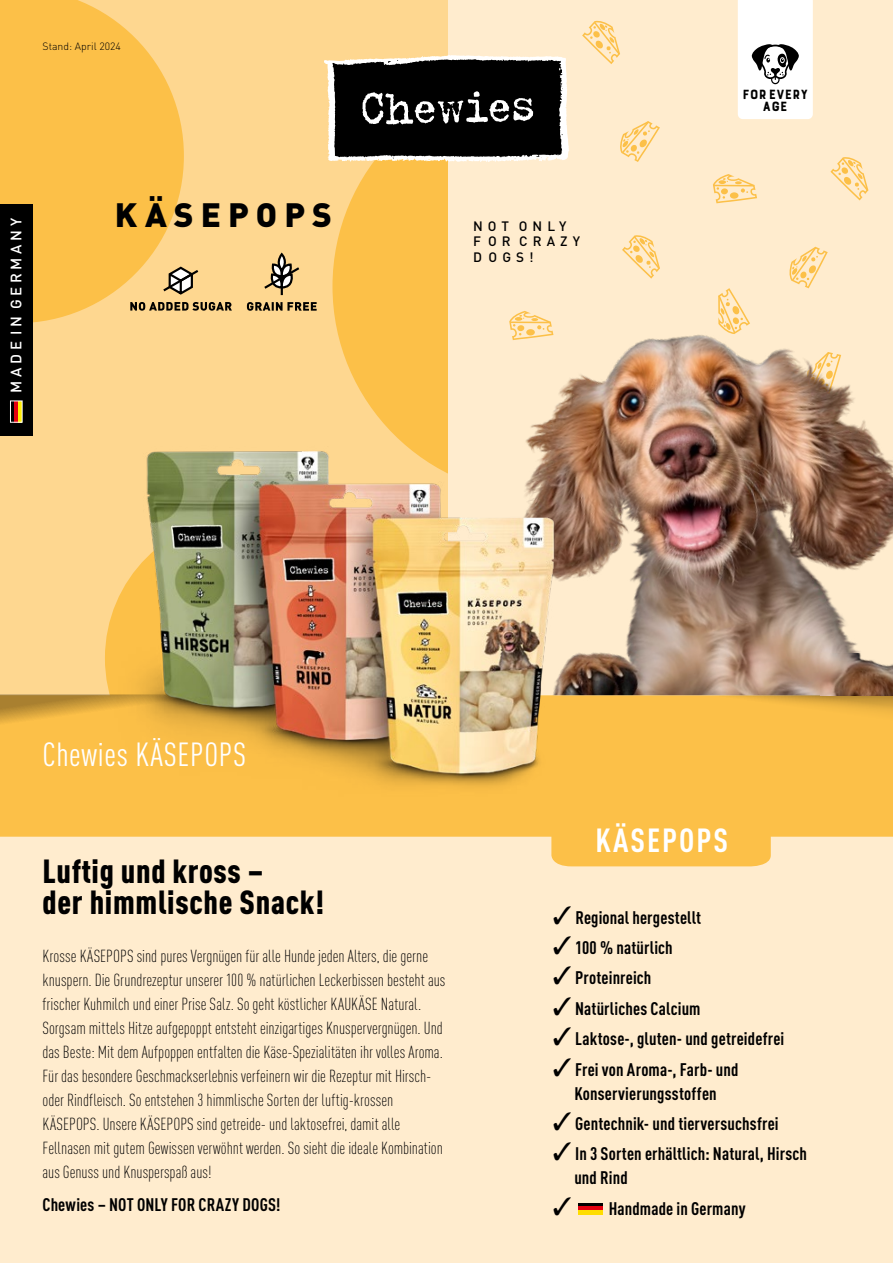
<style>
.page{position:relative;width:893px;height:1263px;background:#fff}
.page>*{position:absolute;margin:0;border:0;box-sizing:border-box;transform-origin:0 0}
.t1{font:900 33.3px "DIN Pro";letter-spacing:.21em;color:#000}
.t2{font:900 condensed 33px/31.5px "DIN Pro";letter-spacing:.02em;color:#000}
.t3{font:condensed 33px "DIN Pro";letter-spacing:.02em;color:#fff}
.t4{font:700 condensed 33px "DIN Pro";letter-spacing:.06em;color:#fff}
.t5{font:700 condensed 18px/24px "DIN Pro";letter-spacing:.01em;color:#000;text-align:center}
.t6{font:300 condensed 17.25px/24px "DIN Pro";color:#000}
.t7{font:500 15px "DIN Pro";letter-spacing:.24em;color:#fff}
.t8{font:14.1px/12.3px "Bourton Hand Base";letter-spacing:.02em;color:#000;text-align:center}
.t9{font:500 13.5px/15.6px "DIN Pro";letter-spacing:.375em;color:#000}
.t10{font:300 10.5px "DIN Pro";color:#000}
</style>
<div class="page">
<div style="left:0;top:813px;width:893px;height:450px;background:#ffecce"></div>
<div style="left:0;top:0;width:893px;height:695px;background:#ffecce"></div>
<div style="left:0;top:0;width:447px;height:742px;background:#fed790"></div>
<svg style="left:332px;top:162px;width:115px;height:283px;fill:#fcc048"></svg>
<svg style="left:0;top:0;width:184px;height:323px;fill:#fcc048"></svg>
<svg style="left:830px;top:157px;width:38px;height:43px"></svg>
<svg style="left:789px;top:247px;width:39px;height:41px"></svg>
<svg style="left:713px;top:174px;width:44px;height:29px"></svg>
<svg style="left:718px;top:288px;width:30px;height:32px"></svg>
<svg style="left:622px;top:235px;width:38px;height:44px"></svg>
<svg style="left:620px;top:121px;width:40px;height:41px"></svg>
<svg style="left:510px;top:311px;width:36px;height:9px"></svg>
<svg style="left:582px;top:20px;width:38px;height:44px"></svg>
<svg style="left:0;top:745px;width:893px;height:121px;fill:#fcc048"></svg>
<svg style="left:0;top:694px;width:64px;height:51px;background:#dea940"></svg>
<img style="left:768px;top:695px;width:125px;height:50px">
<img style="left:509px;top:320px;width:384px;height:375px">
<img style="left:820px;top:654px;width:73px;height:41px">
<img style="left:64px;top:445px;width:704px;height:376px">
<svg style="left:738px;top:0;width:75px;height:119px;background:#eaeaea"></svg>
<svg style="left:247px;top:302px;width:70px;height:9px"></svg>
<svg style="left:130px;top:302px;width:102px;height:9px"></svg>
<svg style="left:264px;top:254px;width:36px;height:41px"></svg>
<svg style="left:161px;top:265px;width:38px;height:31px"></svg>
<svg style="left:324px;top:55px;width:245px;height:107px;background:#3e3c38"></svg>
<div style="left:0;top:205px;width:33px;height:231px;background:#000"></div>
<svg style="left:14px;top:402px;width:1px;height:19px"></svg>
<hr style="left:15px;top:401px;width:3px;height:21px;background:#e3000f">
<hr style="left:18px;top:401px;width:4px;height:21px;background:#ffed00">
<div style="left:10px;top:400px;width:13px;height:23px;border:1px solid #fff"></div>
<svg style="left:579px;top:1203px;width:24px;height:4px"></svg>
<hr style="left:579px;top:1207px;width:24px;height:4px;background:#e3000f">
<div style="left:579px;top:1210px;width:24px;height:5px;background:#fd0"></div>
<p class="t10" style="left:43px;top:38px;width:80px">Stand: April 2024</p>
<p class="t7" style="left:5px;top:393px;width:176px;rotate:-90deg">MADE IN GERMANY</p>
<h1 class="t1" style="left:115px;top:186px;width:219px">KÄSEPOPS</h1>
<p class="t9" style="left:473px;top:217px;width:108px">NOT ONLY<br>F OR CRAZY<br>DOGS!</p>
<p class="t8" style="left:743px;top:88px;width:67px">FOR EVERY<br>AGE</p>
<h2 class="t3" style="left:43px;top:730px;width:205px">Chewies KÄSEPOPS</h2>
<h2 class="t2" style="left:43px;top:852px;width:283px">Luftig und kross –<br>der himmlische Snack!</h2>
<p class="t6" style="left:43px;top:943px;width:404px">Krosse KÄSEPOPS sind pures Vergnügen für alle Hunde jeden Alters, die gerne knuspern. Die Grundrezeptur unserer 100 % natürlichen Leckerbissen besteht aus frischer Kuhmilch und einer Prise Salz. So geht köstlicher KAUKÄSE Natural.<br>Sorgsam mittels Hitze aufgepoppt entsteht einzigartiges Knuspervergnügen. Und das Beste: Mit dem Aufpoppen entfalten die Käse-Spezialitäten ihr volles Aroma.<br>Für das besondere Geschmackserlebnis verfeinern wir die Rezeptur mit Hirsch&shy;oder Rindfleisch. So entstehen 3 himmlische Sorten der luftig-krossen KÄSEPOPS. Unsere KÄSEPOPS sind getreide- und laktosefrei, damit alle Fellnasen mit gutem Gewissen verwöhnt werden. So sieht die ideale Kombination aus Genuss und Knusperspaß aus!</p>
<p class="t5" style="left:43px;top:1190px;width:240px">Chewies – NOT ONLY FOR CRAZY DOGS!</p>
<h2 class="t4" style="left:595px;top:815px;width:134px">KÄSEPOPS</h2>
<p class="t5" style="left:553px;top:904px;width:150px">✓ Regional hergestellt</p>
<p class="t5" style="left:553px;top:934px;width:121px">✓ 100 % natürlich</p>
<p class="t5" style="left:553px;top:964px;width:100px">✓ Proteinreich</p>
<p class="t5" style="left:553px;top:995px;width:149px">✓ Natürliches Calcium</p>
<p class="t5" style="left:553px;top:1025px;width:233px">✓ Laktose-, gluten- und getreidefrei</p>
<p class="t5" style="left:553px;top:1056px;width:187px">✓ Frei von Aroma-, Farb- und<br>Konservierungsstoffen</p>
<p class="t5" style="left:553px;top:1110px;width:227px">✓ Gentechnik- und tierversuchsfrei</p>
<p class="t5" style="left:574px;top:1140px;width:234px;text-align:left;text-indent:-22px">✓ In 3 Sorten erhältlich: Natural, Hirsch und Rind</p>
<p class="t5" style="left:553px;top:1195px;width:194px">✓ Handmade in Germany</p>
</div>
